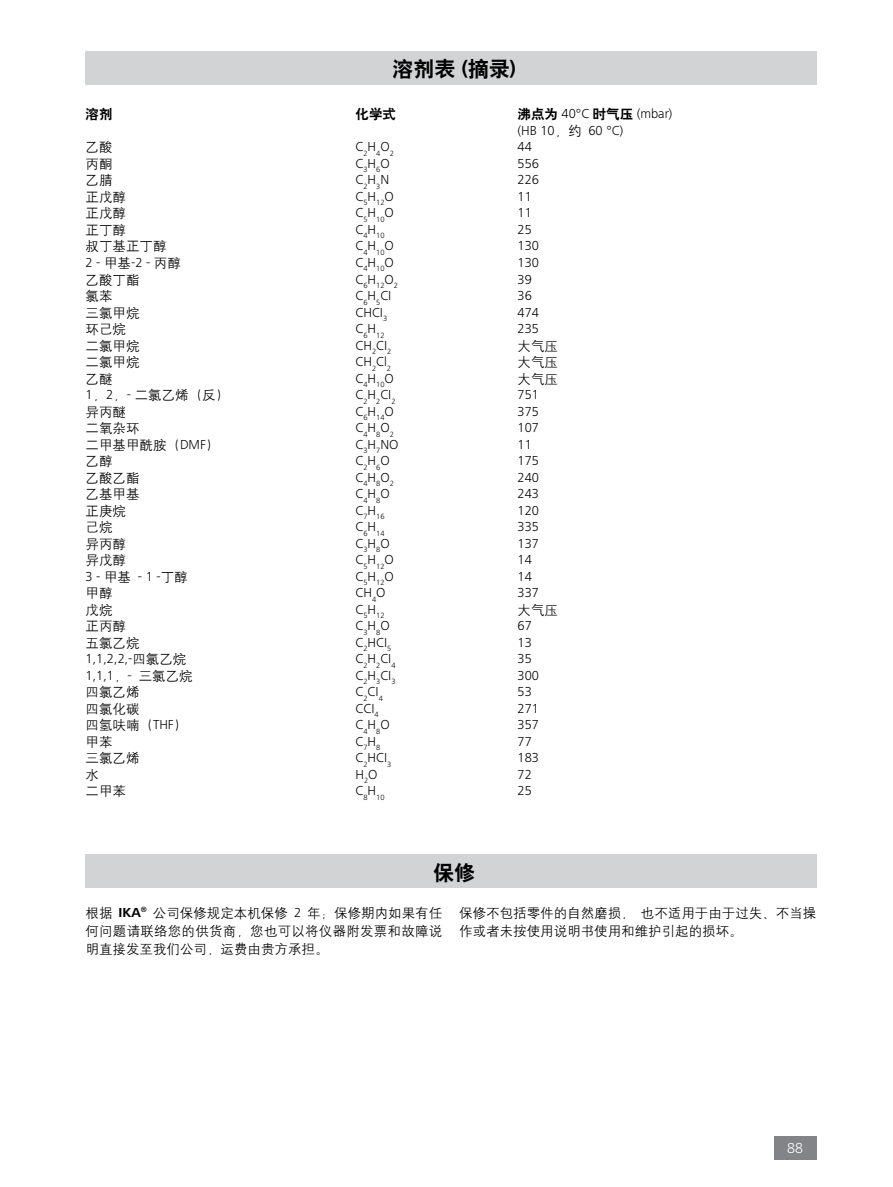
<style>
.page{position:relative;width:893px;height:1187px;background:#fff}
.page>*{position:absolute;margin:0;border:0;box-sizing:border-box;transform-origin:0 0}
.t1{font:21px "H Yb 2 gj";color:#000}
.t2{font:300 15px "Frutiger Next IKA";color:#fff}
.t3{font:300 13.5px/16.5px "Frutiger Next IKA";color:#000}
.t4{font:13.5px/18px "H Yg 2 gj";color:#000;text-align:justify}
.t5{font:13.5px "H Yb 2 gj";color:#000}
.t6{font:300 7.8px "Frutiger Next IKA";color:#000}
.s1{font-family:"Frutiger Next IKA";font-weight:700}
.s2{font-family:"H Yb 2 gj";font-weight:400}
.s3{font-family:"H Yg 2 gj";font-weight:400}
.s4{font-family:"Frutiger Next IKA";font-weight:300}
</style>
<div class="page">
<div style="left:774px;top:1135px;width:42px;height:24px;background:#838487"></div>
<div style="left:86px;top:51px;width:731px;height:33px;background:#d1d3d4"></div>
<div style="left:86px;top:854px;width:731px;height:34px;background:#d1d3d4"></div>
<h1 class="t1" style="left:392px;top:58px;width:125px">溶剂表 <span class="s1">(</span>摘录<span class="s1">)</span></h1>
<p class="t5" style="left:86px;top:108px;width:28px">溶剂</p>
<p class="t5" style="left:356px;top:108px;width:42px">化学式</p>
<p class="t3" style="left:518px;top:106px;width:156px"><span class="s2">沸点为</span> 40°C <span class="s2">时气压</span> (mbar) (HB 10<span class="s3">，约</span> 60 °C)</p>
<p class="t4" style="left:86px;top:138px;width:28px">乙酸</p>
<p class="t3" style="left:356px;top:139px;width:40px">C<sub>2</sub>H<sub>4</sub>O<sub>2</sub></p>
<p class="t3" style="left:518px;top:139px;width:16px">44</p>
<p class="t4" style="left:86px;top:155px;width:28px">丙酮</p>
<p class="t3" style="left:356px;top:155px;width:36px">C<sub>3</sub>H<sub>6</sub>O</p>
<p class="t3" style="left:518px;top:155px;width:23px">556</p>
<p class="t4" style="left:86px;top:171px;width:28px">乙腈</p>
<p class="t3" style="left:356px;top:172px;width:35px">C<sub>2</sub>H<sub>3</sub>N</p>
<p class="t3" style="left:518px;top:172px;width:23px">226</p>
<p class="t4" style="left:86px;top:188px;width:42px">正戊醇</p>
<p class="t3" style="left:356px;top:188px;width:40px">C<sub>5</sub>H<sub>12</sub>O</p>
<p class="t3" style="left:518px;top:188px;width:16px">11</p>
<p class="t4" style="left:86px;top:204px;width:42px">正戊醇</p>
<p class="t3" style="left:356px;top:205px;width:40px">C<sub>5</sub>H<sub>10</sub>O</p>
<p class="t3" style="left:518px;top:205px;width:16px">11</p>
<p class="t4" style="left:86px;top:221px;width:42px">正丁醇</p>
<p class="t6" style="left:356px;top:231px;width:31px"><sup>C</sup>4<sup>H</sup>10</p>
<p class="t3" style="left:518px;top:221px;width:16px">25</p>
<p class="t4" style="left:86px;top:237px;width:82px">叔丁基正丁醇</p>
<p class="t3" style="left:356px;top:238px;width:40px">C<sub>4</sub>H<sub>10</sub>O</p>
<p class="t3" style="left:518px;top:238px;width:23px">130</p>
<p class="t3" style="left:86px;top:254px;width:97px">2 - <span class="s3">甲基</span>-2 - <span class="s3">丙醇</span></p>
<p class="t3" style="left:356px;top:254px;width:40px">C<sub>4</sub>H<sub>10</sub>O</p>
<p class="t3" style="left:518px;top:254px;width:23px">130</p>
<p class="t4" style="left:86px;top:270px;width:55px">乙酸丁酯</p>
<p class="t6" style="left:356px;top:281px;width:44px"><sup>C</sup>6<sup>H</sup>12<sup>O</sup>2</p>
<p class="t3" style="left:518px;top:271px;width:16px">39</p>
<p class="t4" style="left:86px;top:287px;width:28px">氯苯</p>
<p class="t3" style="left:356px;top:287px;width:37px">C<sub>6</sub>H<sub>5</sub>CI</p>
<p class="t3" style="left:518px;top:287px;width:16px">36</p>
<p class="t4" style="left:86px;top:303px;width:55px">三氯甲烷</p>
<p class="t3" style="left:356px;top:304px;width:33px">CHCI<sub>3</sub></p>
<p class="t3" style="left:518px;top:304px;width:23px">474</p>
<p class="t4" style="left:86px;top:320px;width:42px">环己烷</p>
<p class="t6" style="left:356px;top:330px;width:31px"><sup>C</sup>6<sup>H</sup>12</p>
<p class="t3" style="left:518px;top:320px;width:23px">235</p>
<p class="t4" style="left:86px;top:336px;width:55px">二氯甲烷</p>
<p class="t3" style="left:356px;top:337px;width:37px">CH<sub>2</sub>CI<sub>2</sub></p>
<p class="t4" style="left:518px;top:336px;width:42px">大气压</p>
<p class="t4" style="left:86px;top:353px;width:55px">二氯甲烷</p>
<p class="t3" style="left:356px;top:353px;width:37px">CH<sub>2</sub>Cl<sub>2</sub></p>
<p class="t4" style="left:518px;top:353px;width:42px">大气压</p>
<p class="t4" style="left:86px;top:369px;width:28px">乙醚</p>
<p class="t3" style="left:356px;top:370px;width:40px">C<sub>4</sub>H<sub>10</sub>O</p>
<p class="t4" style="left:518px;top:369px;width:42px">大气压</p>
<p class="t4" style="left:86px;top:386px;width:145px"><span class="s4">1</span>，<span class="s4">2</span>，<span class="s4">-</span> 二氯乙烯（反）</p>
<p class="t3" style="left:356px;top:386px;width:42px">C<sub>2</sub>H<sub>2</sub>CI<sub>2</sub></p>
<p class="t3" style="left:518px;top:386px;width:23px">751</p>
<p class="t4" style="left:86px;top:402px;width:42px">异丙醚</p>
<p class="t3" style="left:356px;top:403px;width:40px">C<sub>6</sub>H<sub>14</sub>O</p>
<p class="t3" style="left:518px;top:403px;width:23px">375</p>
<p class="t4" style="left:86px;top:419px;width:55px">二氧杂环</p>
<p class="t3" style="left:356px;top:419px;width:40px">C<sub>4</sub>H<sub>8</sub>O<sub>2</sub></p>
<p class="t3" style="left:518px;top:419px;width:23px">107</p>
<p class="t4" style="left:86px;top:435px;width:135px">二甲基甲酰胺（<span class="s4">DMF</span>）</p>
<p class="t3" style="left:356px;top:436px;width:45px">C<sub>3</sub>H<sub>7</sub>NO</p>
<p class="t3" style="left:518px;top:436px;width:16px">11</p>
<p class="t4" style="left:86px;top:452px;width:28px">乙醇</p>
<p class="t3" style="left:356px;top:452px;width:36px">C<sub>2</sub>H<sub>6</sub>O</p>
<p class="t3" style="left:518px;top:452px;width:23px">175</p>
<p class="t4" style="left:86px;top:468px;width:55px">乙酸乙酯</p>
<p class="t3" style="left:356px;top:469px;width:40px">C<sub>4</sub>H<sub>8</sub>O<sub>2</sub></p>
<p class="t3" style="left:518px;top:469px;width:23px">240</p>
<p class="t4" style="left:86px;top:485px;width:55px">乙基甲基</p>
<p class="t3" style="left:356px;top:485px;width:36px">C<sub>4</sub>H<sub>8</sub>O</p>
<p class="t3" style="left:518px;top:485px;width:23px">243</p>
<p class="t4" style="left:86px;top:501px;width:42px">正庚烷</p>
<p class="t6" style="left:356px;top:512px;width:31px"><sup>C</sup>7<sup>H</sup>16</p>
<p class="t3" style="left:518px;top:502px;width:23px">120</p>
<p class="t4" style="left:86px;top:518px;width:28px">己烷</p>
<p class="t6" style="left:356px;top:528px;width:31px"><sup>C</sup>6<sup>H</sup>14</p>
<p class="t3" style="left:518px;top:518px;width:23px">335</p>
<p class="t4" style="left:86px;top:534px;width:42px">异丙醇</p>
<p class="t3" style="left:356px;top:535px;width:36px">C<sub>3</sub>H<sub>8</sub>O</p>
<p class="t3" style="left:518px;top:535px;width:23px">137</p>
<p class="t4" style="left:86px;top:551px;width:42px">异戊醇</p>
<p class="t3" style="left:356px;top:551px;width:40px">C<sub>5</sub>H<sub>12</sub>O</p>
<p class="t3" style="left:518px;top:551px;width:16px">14</p>
<p class="t3" style="left:86px;top:568px;width:104px">3 - <span class="s3">甲基</span> - 1 -<span class="s3">丁醇</span></p>
<p class="t3" style="left:356px;top:568px;width:40px">C<sub>5</sub>H<sub>12</sub>O</p>
<p class="t3" style="left:518px;top:568px;width:16px">14</p>
<p class="t4" style="left:86px;top:584px;width:28px">甲醇</p>
<p class="t3" style="left:356px;top:584px;width:32px">CH<sub>4</sub>O</p>
<p class="t3" style="left:518px;top:584px;width:23px">337</p>
<p class="t4" style="left:86px;top:600px;width:28px">戊烷</p>
<p class="t6" style="left:356px;top:611px;width:31px"><sup>C</sup>5<sup>H</sup>12</p>
<p class="t4" style="left:518px;top:600px;width:42px">大气压</p>
<p class="t4" style="left:86px;top:617px;width:42px">正丙醇</p>
<p class="t3" style="left:356px;top:617px;width:36px">C<sub>3</sub>H<sub>8</sub>O</p>
<p class="t3" style="left:518px;top:617px;width:16px">67</p>
<p class="t4" style="left:86px;top:633px;width:55px">五氯乙烷</p>
<p class="t3" style="left:356px;top:634px;width:37px">C<sub>2</sub>HCI<sub>5</sub></p>
<p class="t3" style="left:518px;top:634px;width:16px">13</p>
<p class="t3" style="left:86px;top:650px;width:102px">1,1,2,2,-<span class="s3">四氯乙烷</span></p>
<p class="t3" style="left:356px;top:650px;width:42px">C<sub>2</sub>H<sub>2</sub>CI<sub>4</sub></p>
<p class="t3" style="left:518px;top:650px;width:16px">35</p>
<p class="t3" style="left:86px;top:667px;width:109px">1,1,1<span class="s3">，</span>- <span class="s3">三氯乙烷</span></p>
<p class="t3" style="left:356px;top:667px;width:42px">C<sub>2</sub>H<sub>3</sub>CI<sub>3</sub></p>
<p class="t3" style="left:518px;top:667px;width:23px">300</p>
<p class="t4" style="left:86px;top:683px;width:55px">四氯乙烯</p>
<p class="t3" style="left:356px;top:683px;width:29px">C<sub>2</sub>CI<sub>4</sub></p>
<p class="t3" style="left:518px;top:683px;width:16px">53</p>
<p class="t4" style="left:86px;top:699px;width:55px">四氯化碳</p>
<p class="t3" style="left:356px;top:700px;width:25px">CCI<sub>4</sub></p>
<p class="t3" style="left:518px;top:700px;width:23px">271</p>
<p class="t4" style="left:86px;top:716px;width:103px">四氢呋喃（<span class="s4">THF</span>）</p>
<p class="t3" style="left:356px;top:716px;width:36px">C<sub>4</sub>H<sub>8</sub>O</p>
<p class="t3" style="left:518px;top:716px;width:23px">357</p>
<p class="t4" style="left:86px;top:732px;width:28px">甲苯</p>
<p class="t3" style="left:356px;top:733px;width:26px">C<sub>7</sub>H<sub>8</sub></p>
<p class="t3" style="left:518px;top:733px;width:16px">77</p>
<p class="t4" style="left:86px;top:749px;width:55px">三氯乙烯</p>
<p class="t3" style="left:356px;top:749px;width:37px">C<sub>2</sub>HCI<sub>3</sub></p>
<p class="t3" style="left:518px;top:749px;width:23px">183</p>
<p class="t4" style="left:86px;top:765px;width:15px">水</p>
<p class="t3" style="left:356px;top:766px;width:24px">H<sub>2</sub>O</p>
<p class="t3" style="left:518px;top:766px;width:16px">72</p>
<p class="t4" style="left:86px;top:782px;width:42px">二甲苯</p>
<p class="t6" style="left:356px;top:792px;width:31px"><sup>C</sup>8<sup>H</sup>10</p>
<p class="t3" style="left:518px;top:782px;width:16px">25</p>
<h1 class="t1" style="left:433px;top:862px;width:43px">保修</h1>
<p class="t4" style="left:86px;top:903px;width:358px">根据 <span class="s1">IKA</span><sup>®</sup> 公司保修规定本机保修 <span class="s4">2</span> 年；保修期内如果有任何问题请联络您的供货商，您也可以将仪器附发票和故障说明直接发至我们公司，运费由贵方承担。</p>
<p class="t4" style="left:459px;top:903px;width:359px">保修不包括零件的自然磨损, 也不适用于由于过失、不当操作或者未按使用说明书使用和维护引起的损坏。</p>
<p class="t2" style="left:787px;top:1139px;width:17px">88</p>
</div>
